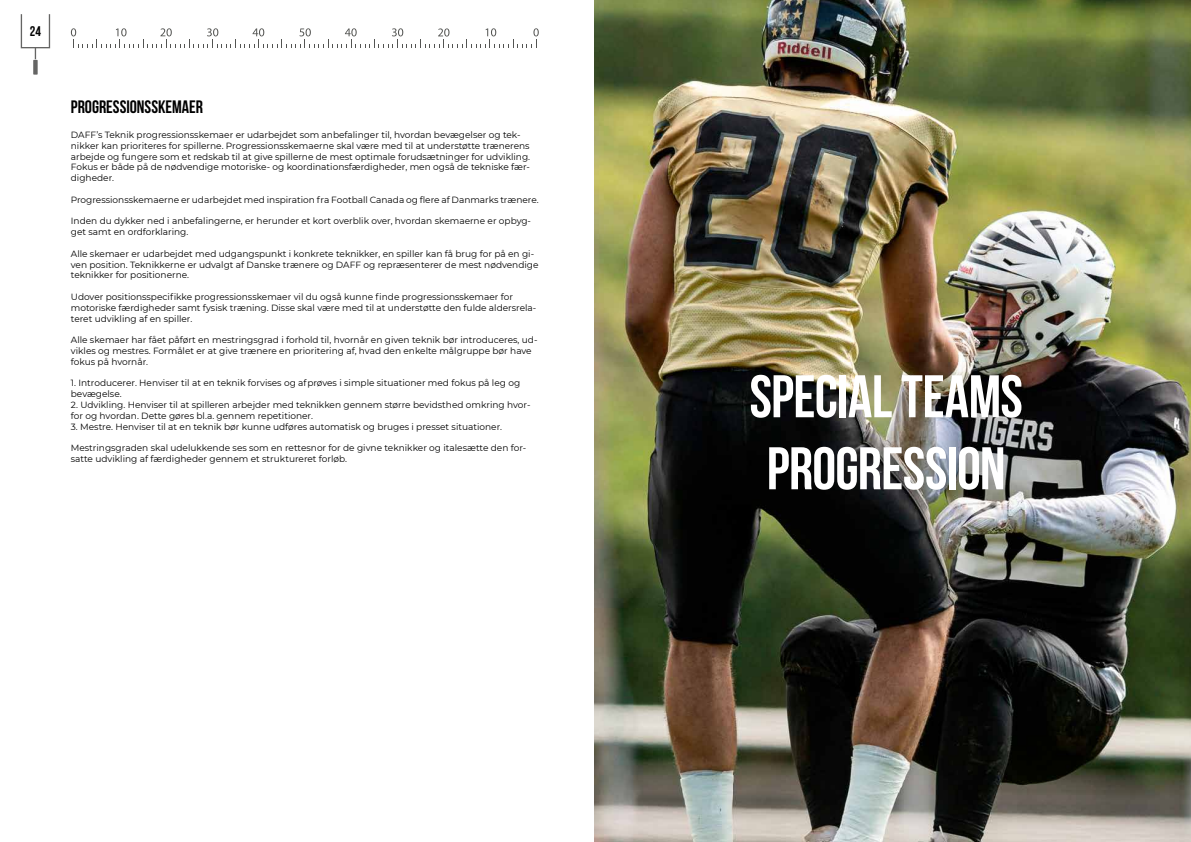
<style>
.page{position:relative;width:1191px;height:842px;background:#fff}
.page>*{position:absolute;margin:0;border:0;box-sizing:border-box;transform-origin:0 0}
.t1{font:60px/72px "Bebas Neue";letter-spacing:-.01em;color:#fff}
.t2{font:18px "Bebas Neue";color:#000}
.t3{font:14px "Bebas Neue";color:#000}
.t4{font:9px/10.8px "Montserrat";color:#000}
</style>
<div class="page">
<svg style="left:71px;top:28px;width:468px;height:20px"></svg>
<div style="left:33px;top:60px;width:5px;height:15px;background:#656564"></div>
<svg style="left:21px;top:14px;width:29px;height:45px"></svg>
<img style="left:594px;top:0;width:597px;height:842px">
<h3 class="t3" style="left:30px;top:24px;width:13px">24</h3>
<h2 class="t2" style="left:71px;top:97px;width:134px">PROGRESSIONSSKEMAER</h2>
<p class="t4" style="left:71px;top:129px;width:461px">DAFF’s Teknik progressionsskemaer er udarbejdet som anbefalinger til, hvordan bevægelser og tek&shy;nikker kan prioriteres for spillerne. Progressionsskemaerne skal være med til at understøtte trænerens arbejde og fungere som et redskab til at give spillerne de mest optimale forudsætninger for udvikling.<br>Fokus er både på de nødvendige motoriske- og koordinationsfærdigheder, men også de tekniske fær&shy;digheder.</p>
<p class="t4" style="left:71px;top:194px;width:469px">Progressionsskemaerne er udarbejdet med inspiration fra Football Canada og flere af Danmarks trænere.</p>
<p class="t4" style="left:71px;top:215px;width:461px">Inden du dykker ned i anbefalingerne, er herunder et kort overblik over, hvordan skemaerne er opbyg&shy;get samt en ordforklaring.</p>
<p class="t4" style="left:71px;top:248px;width:469px">Alle skemaer er udarbejdet med udgangspunkt i konkrete teknikker, en spiller kan få brug for på en gi&shy;ven position. Teknikkerne er udvalgt af Danske trænere og DAFF og repræsenterer de mest nødvendige teknikker for positionerne.</p>
<p class="t4" style="left:71px;top:291px;width:467px">Udover positionsspecifikke progressionsskemaer vil du også kunne finde progressionsskemaer for motoriske færdigheder samt fysisk træning. Disse skal være med til at understøtte den fulde aldersrela&shy;teret udvikling af en spiller.</p>
<p class="t4" style="left:71px;top:334px;width:468px">Alle skemaer har fået påført en mestringsgrad i forhold til, hvornår en given teknik bør introduceres, ud&shy;vikles og mestres. Formålet er at give trænere en prioritering af, hvad den enkelte målgruppe bør have fokus på hvornår.</p>
<p class="t4" style="left:71px;top:377px;width:451px">1. Introducerer. Henviser til at en teknik forvises og afprøves i simple situationer med fokus på leg og bevægelse.</p>
<p class="t4" style="left:71px;top:399px;width:461px">2. Udvikling. Henviser til at spilleren arbejder med teknikken gennem større bevidsthed omkring hvor&shy;for og hvordan. Dette gøres bl.a. gennem repetitioner.</p>
<p class="t4" style="left:71px;top:421px;width:433px">3. Mestre. Henviser til at en teknik bør kunne udføres automatisk og bruges i presset situationer.</p>
<p class="t4" style="left:71px;top:442px;width:457px">Mestringsgraden skal udelukkende ses som en rettesnor for de givne teknikker og italesætte den for&shy;satte udvikling af færdigheder gennem et struktureret forløb.</p>
<h1 class="t1" style="left:749px;top:360px;width:275px">SPECIAL TEAMS<br>PROGRESSION</h1>
</div>
